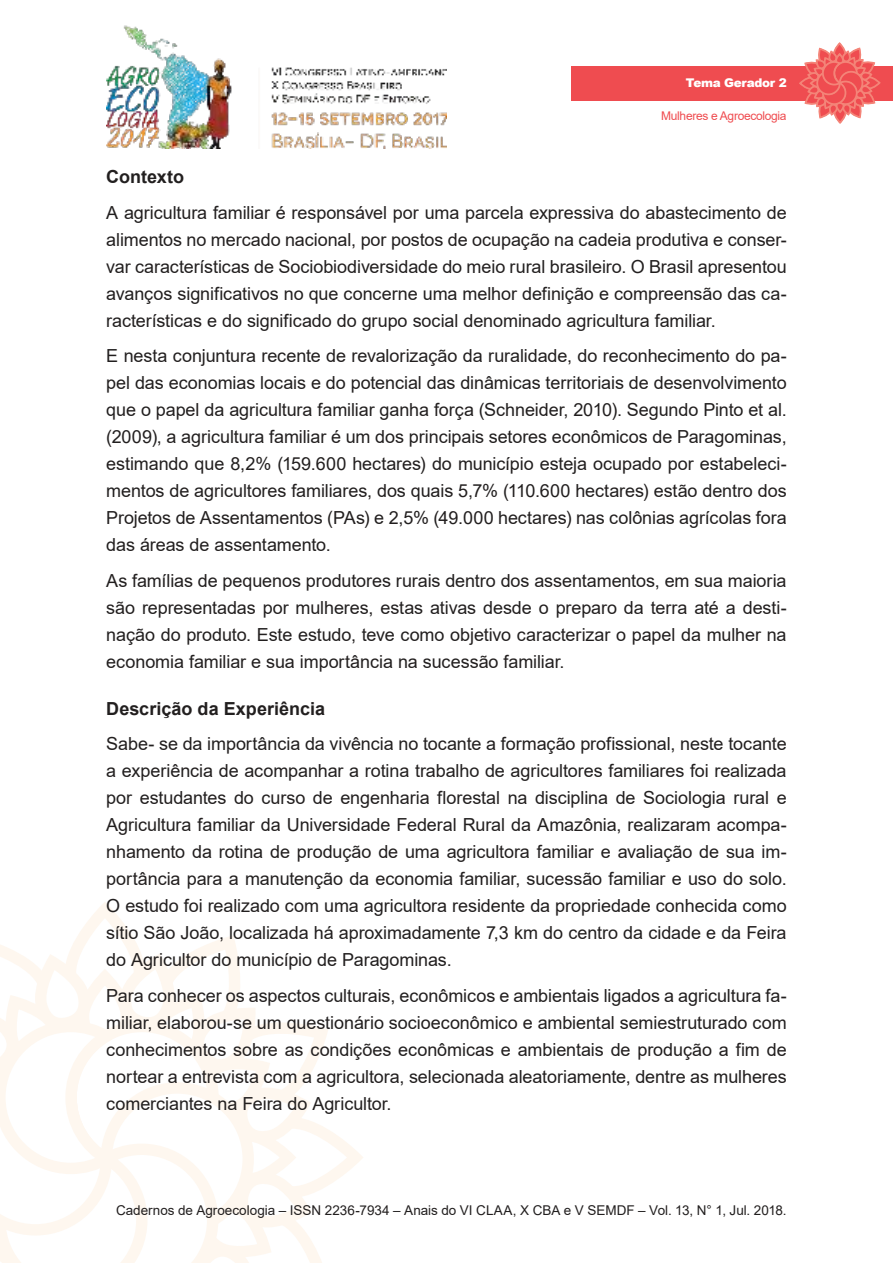
<style>
.page{position:relative;width:893px;height:1263px;background:#fff}
.page>*{position:absolute;margin:0;border:0;box-sizing:border-box;transform-origin:0 0}
.t1{font:18px/27px "Arial";letter-spacing:-.005em;color:#221f1f;text-align:justify}
.t2{font:700 18px "Arial";color:#221f1f}
.t3{font:13.5px "Arial";color:#221f1f}
.t4{font:12px "Arial";letter-spacing:-.025em;color:#ef4c50}
.t5{font:900 12px "Arial";letter-spacing:-.025em;color:#fff}
</style>
<div class="page">
<img style="left:106px;top:25px;width:340px;height:124px">
<svg style="left:0;top:910px;width:363px;height:353px"></svg>
<div style="left:571px;top:66px;width:322px;height:34px;background:#ef4c50"></div>
<svg style="left:798px;top:43px;width:83px;height:81px"></svg>
<p class="t5" style="left:686px;top:76px;width:102px">Tema Gerador 2</p>
<p class="t4" style="left:661px;top:112px;width:127px">Mulheres e Agroecologia</p>
<p class="t2" style="left:106px;top:170px;width:79px">Contexto</p>
<p class="t1" style="left:106px;top:201px;width:682px">A agricultura familiar é responsável por uma parcela expressiva do abastecimento de alimentos no mercado nacional, por postos de ocupação na cadeia produtiva e conser&shy;var características de Sociobiodiversidade do meio rural brasileiro. O Brasil apresentou avanços significativos no que concerne uma melhor definição e compreensão das ca&shy;racterísticas e do significado do grupo social denominado agricultura familiar.</p>
<p class="t1" style="left:106px;top:344px;width:682px">E nesta conjuntura recente de revalorização da ruralidade, do reconhecimento do pa&shy;pel das economias locais e do potencial das dinâmicas territoriais de desenvolvimento que o papel da agricultura familiar ganha força (Schneider, 2010). Segundo Pinto et al. (2009), a agricultura familiar é um dos principais setores econômicos de Paragominas, estimando que 8,2% (159.600 hectares) do município esteja ocupado por estabeleci&shy;mentos de agricultores familiares, dos quais 5,7% (110.600 hectares) estão dentro dos Projetos de Assentamentos (PAs) e 2,5% (49.000 hectares) nas colônias agrícolas fora das áreas de assentamento.</p>
<p class="t1" style="left:106px;top:569px;width:682px">As famílias de pequenos produtores rurais dentro dos assentamentos, em sua maioria são representadas por mulheres, estas ativas desde o preparo da terra até a desti&shy;nação do produto. Este estudo, teve como objetivo caracterizar o papel da mulher na economia familiar e sua importância na sucessão familiar.</p>
<p class="t2" style="left:106px;top:702px;width:220px">Descrição da Experiência</p>
<p class="t1" style="left:106px;top:732px;width:682px">Sabe- se da importância da vivência no tocante a formação profissional, neste tocante a experiência de acompanhar a rotina trabalho de agricultores familiares foi realizada por estudantes do curso de engenharia florestal na disciplina de Sociologia rural e Agricultura familiar da Universidade Federal Rural da Amazônia, realizaram acompa&shy;nhamento da rotina de produção de uma agricultora familiar e avaliação de sua im&shy;portância para a manutenção da economia familiar, sucessão familiar e uso do solo.<br>O estudo foi realizado com uma agricultora residente da propriedade conhecida como sítio São João, localizada há aproximadamente 7,3 km do centro da cidade e da Feira do Agricultor do município de Paragominas.</p>
<p class="t1" style="left:106px;top:984px;width:682px">Para conhecer os aspectos culturais, econômicos e ambientais ligados a agricultura fa&shy;miliar, elaborou-se um questionário socioeconômico e ambiental semiestruturado com conhecimentos sobre as condições econômicas e ambientais de produção a fim de nortear a entrevista com a agricultora, selecionada aleatoriamente, dentre as mulheres comerciantes na Feira do Agricultor.</p>
<p class="t3" style="left:116px;top:1205px;width:672px">Cadernos de Agroecologia – ISSN 2236-7934 – Anais do VI CLAA, X CBA e V SEMDF – Vol. 13, N° 1, Jul. 2018.</p>
</div>
